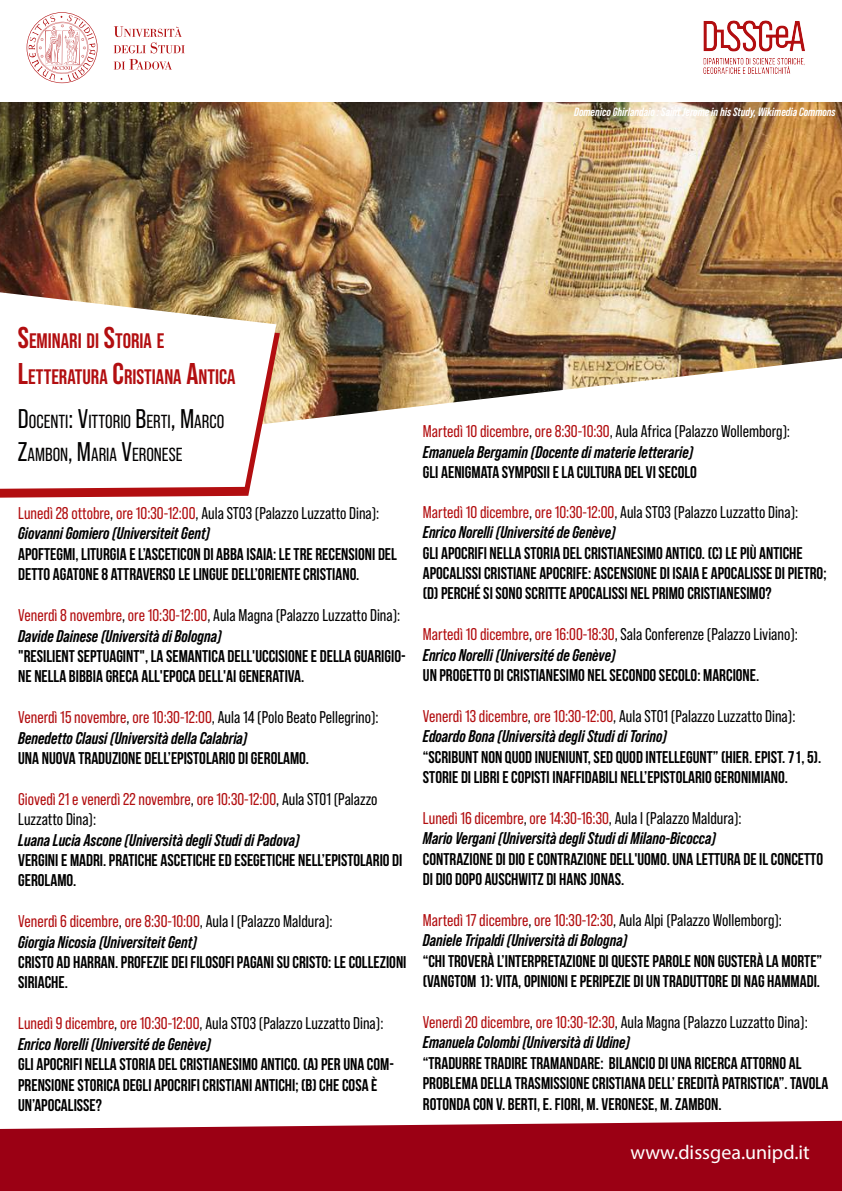
<style>
.page{position:relative;width:842px;height:1191px;background:#fff}
.page>*{position:absolute;margin:0;border:0;box-sizing:border-box;transform-origin:0 0}
.t1{font:700 21px/36px "Bebas Neue Pro";color:#b20e10}
.t2{font:20px "Myriad Pro";color:#fff}
.t3{font:18.9px/32.4px "Bebas Neue Pro";color:#020001}
.t4{font:700 17px/20.4px "Bebas Neue";color:#000}
.t5{font:italic 700 17px/20.4px "Bebas Neue Pro";color:#000}
.t6{font:17px/20.4px "Bebas Neue Pro";color:#000}
.t7{font:17px/20.4px "Bebas Neue Pro";color:#b20e10}
.t8{font:italic 700 12px "Bebas Neue Pro";color:#fff}
.s1{font-size:30px}
.s2{font-size:27px}
.s3{font-size:25px}
.s4{font-weight:400;font-style:normal;color:#b20e10}
.s5{font-weight:400;font-style:normal}
.s6{color:#000}
.s7{font-family:"Bebas Neue";font-weight:400;font-style:normal}
.s8{color:#b20e10}
.s9{font-weight:700;font-style:italic}
</style>
<div class="page">
<img style="left:0;top:102px;width:842px;height:256px">
<img style="left:280px;top:358px;width:562px;height:64px">
<svg style="left:0;top:1120px;width:842px;height:71px;background:#a11124"></svg>
<svg style="left:114px;top:26px;width:71px;height:27px"></svg>
<svg style="left:114px;top:59px;width:58px;height:11px"></svg>
<svg style="left:27px;top:12px;width:70px;height:71px"></svg>
<svg style="left:0;top:300px;width:280px;height:198px;fill:#b20e10"></svg>
<svg style="left:0;top:291px;width:276px;height:198px"></svg>
<img style="left:703px;top:20px;width:102px;height:54px">
<p class="t8" style="left:574px;top:105px;width:263px">Domenico Ghirlandaio : Saint Jerome in his Study, Wikimedia Commons</p>
<p class="t1" style="left:18px;top:323px;width:219px"><span class="s1">S</span>EMINARI DI <span class="s1">S</span>TORIA E<br><span class="s1">L</span>ETTERATURA <span class="s1">C</span>RISTIANA <span class="s1">A</span>NTICA</p>
<p class="t3" style="left:18px;top:405px;width:208px"><span class="s2">D</span>OCENTI<span class="s2">: V</span>ITTORIO <span class="s2">B</span>ERTI<span class="s2">, M</span>ARCO<br><span class="s2">Z</span>AMBON<span class="s3">,</span> <span class="s2">M</span>ARIA <span class="s2">V</span>ERONESE</p>
<p class="t5" style="left:18px;top:503px;width:363px"><span class="s4">Lunedì 28 ottobre</span><span class="s5">,</span> <span class="s4">ore 10:30-12:00</span><span class="s5">, Aula STO3 (Palazzo Luzzatto Dina):<br></span>Giovanni Gomiero (Universiteit Gent)</p>
<p class="t4" style="left:18px;top:543px;width:380px">APOFTEGMI, LITURGIA E L’ASCETICON DI ABBA ISAIA: LE TRE RECENSIONI DEL<br>DETTO AGATONE 8 ATTRAVERSO LE LINGUE DELL’ORIENTE CRISTIANO.</p>
<p class="t5" style="left:18px;top:605px;width:384px"><span class="s4">Venerdì 8 novembre</span><span class="s5">,</span> <span class="s4">ore 10:30-12:00</span><span class="s5">, Aula Magna (Palazzo Luzzatto Dina):<br></span>Davide Dainese (Università di Bologna)</p>
<p class="t4" style="left:18px;top:645px;width:389px">"RESILIENT SEPTUAGINT", LA SEMANTICA DELL'UCCISIONE E DELLA GUARIGIO-<br>NE NELLA BIBBIA GRECA ALL'EPOCA DELL'AI GENERATIVA.</p>
<p class="t5" style="left:18px;top:707px;width:362px"><span class="s4">Venerdì 15 novembre</span><span class="s5">,</span> <span class="s4">ore 10:30-12:00</span><span class="s5">, Aula 14 (Polo Beato Pellegrino):<br></span>Benedetto Clausi (Università della Calabria)</p>
<p class="t4" style="left:18px;top:747px;width:292px">UNA NUOVA TRADUZIONE DELL’EPISTOLARIO DI GEROLAMO.</p>
<p class="t7" style="left:18px;top:788px;width:361px">Giovedì 21 e venerdì 22 novembre<span class="s6">,</span> ore 10:30-12:00<span class="s6">, Aula STO1 (Palazzo<br>Luzzatto Dina):</span></p>
<p class="t5" style="left:18px;top:829px;width:283px">Luana Lucia Ascone (Università degli Studi di Padova)</p>
<p class="t4" style="left:18px;top:849px;width:386px">VERGINI E MADRI. PRATICHE ASCETICHE ED ESEGETICHE NELL’EPISTOLARIO DI<br>GEROLAMO.</p>
<p class="t5" style="left:18px;top:911px;width:316px"><span class="s4">Venerdì 6 dicembre</span><span class="s5">,</span> <span class="s4">ore 8:30-10:00</span><span class="s5">, Aula I (Palazzo Maldura):<br></span>Giorgia Nicosia (Universiteit Gent)</p>
<p class="t4" style="left:18px;top:951px;width:390px">CRISTO AD HARRAN. PROFEZIE DEI FILOSOFI PAGANI SU CRISTO: LE COLLEZIONI<br>SIRIACHE.</p>
<p class="t5" style="left:18px;top:1013px;width:367px"><span class="s4">Lunedì 9 dicembre</span><span class="s5">,</span> <span class="s4">ore 10:30-12:00</span><span class="s5">, Aula STO3 (Palazzo Luzzatto Dina):<br></span>Enrico Norelli (Université de Genève)</p>
<p class="t4" style="left:18px;top:1053px;width:377px">GLI APOCRIFI NELLA STORIA DEL CRISTIANESIMO ANTICO. (A) PER UNA COM-<br>PRENSIONE STORICA DEGLI APOCRIFI CRISTIANI ANTICHI; (B) CHE COSA È<br>UN’APOCALISSE?</p>
<p class="t5" style="left:423px;top:421px;width:368px"><span class="s4">Martedì 10 dicembre</span><span class="s5">,</span> <span class="s4">ore 8:30-10:30</span><span class="s5">, Aula Africa (Palazzo Wollemborg)</span><span class="s7">:<br></span>Emanuela Bergamin (Docente di materie letterarie)</p>
<p class="t4" style="left:423px;top:462px;width:276px">GLI AENIGMATA SYMPOSII E LA CULTURA DEL VI SECOLO</p>
<p class="t5" style="left:423px;top:501px;width:377px"><span class="s4">Martedì 10 dicembre</span><span class="s5">,</span> <span class="s4">ore 10:30-12:00</span><span class="s5">, Aula STO3 (Palazzo Luzzatto Dina):<br></span>Enrico Norelli (Université de Genève)</p>
<p class="t4" style="left:423px;top:542px;width:405px">GLI APOCRIFI NELLA STORIA DEL CRISTIANESIMO ANTICO. (C) LE PIÙ ANTICHE<br>APOCALISSI CRISTIANE APOCRIFE: ASCENSIONE DI ISAIA E APOCALISSE DI PIETRO; (D) PERCHÉ SI SONO SCRITTE APOCALISSI NEL PRIMO CRISTIANESIMO?</p>
<p class="t6" style="left:423px;top:624px;width:376px"><span class="s8">Martedì 10 dicembre</span>, <span class="s8">ore 16:00-18:30</span>, Sala Conferenze (Palazzo Liviano):<br><span class="s9">Enrico Norelli (Université de Genève)</span></p>
<p class="t4" style="left:423px;top:664px;width:338px">UN PROGETTO DI CRISTIANESIMO NEL SECONDO SECOLO: MARCIONE.</p>
<p class="t5" style="left:423px;top:705px;width:374px"><span class="s4">Venerdì 13 dicembre</span><span class="s5">,</span> <span class="s4">ore 10:30-12:00</span><span class="s5">, Aula STO1 (Palazzo Luzzatto Dina):<br></span>Edoardo Bona (Università degli Studi di Torino)</p>
<p class="t4" style="left:423px;top:746px;width:400px">“SCRIBUNT NON QUOD INUENIUNT, SED QUOD INTELLEGUNT” (HIER. EPIST. 71, 5).<br>STORIE DI LIBRI E COPISTI INAFFIDABILI NELL’EPISTOLARIO GERONIMIANO.</p>
<p class="t5" style="left:423px;top:807px;width:320px"><span class="s4">Lunedì 16 dicembre</span><span class="s5">,</span> <span class="s4">ore 14:30-16:30</span><span class="s5">, Aula I (Palazzo Maldura):<br></span>Mario Vergani (Università degli Studi di Milano-Bicocca)</p>
<p class="t4" style="left:423px;top:848px;width:402px">CONTRAZIONE DI DIO E CONTRAZIONE DELL'UOMO. UNA LETTURA DE IL CONCETTO<br>DI DIO DOPO AUSCHWITZ DI HANS JONAS.</p>
<p class="t5" style="left:423px;top:909px;width:361px"><span class="s4">Martedì 17 dicembre</span><span class="s5">,</span> <span class="s4">ore 10:30-12:30</span><span class="s5">, Aula Alpi (Palazzo Wollemborg):<br></span>Daniele Tripaldi (Università di Bologna)</p>
<p class="t4" style="left:423px;top:950px;width:401px">“CHI TROVERÀ L’INTERPRETAZIONE DI QUESTE PAROLE NON GUSTERÀ LA MORTE” (VANGTOM 1): VITA, OPINIONI E PERIPEZIE DI UN TRADUTTORE DI NAG HAMMADI.</p>
<p class="t5" style="left:423px;top:1011px;width:386px"><span class="s4">Venerdì 20 dicembre</span><span class="s5">,</span> <span class="s4">ore 10:30-12:30</span><span class="s5">, Aula Magna (Palazzo Luzzatto Dina):<br></span>Emanuela Colombi (Università di Udine)</p>
<p class="t4" style="left:423px;top:1052px;width:407px">“TRADURRE TRADIRE TRAMANDARE: BILANCIO DI UNA RICERCA ATTORNO AL<br>PROBLEMA DELLA TRASMISSIONE CRISTIANA DELL’ EREDITÀ PATRISTICA”. TAVOLA<br>ROTONDA CON V. BERTI, E. FIORI, M. VERONESE, M. ZAMBON.</p>
<p class="t2" style="left:630px;top:1140px;width:181px">www.dissgea.unipd.it</p>
</div>
